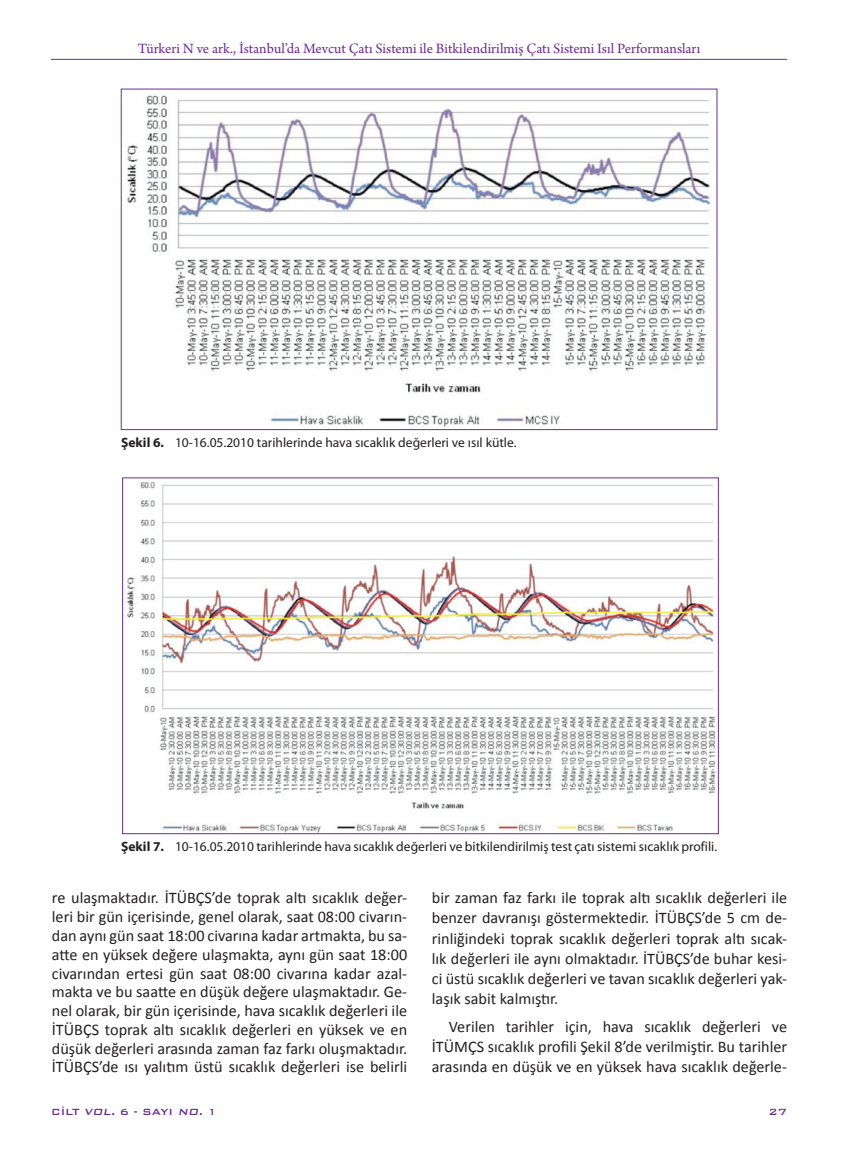
<style>
.page{position:relative;width:851px;height:1149px;background:#fff}
.page>*{position:absolute;margin:0;border:0;box-sizing:border-box;transform-origin:0 0}
.t1{font:16.2px/18.8px "Calibri";color:#231f20;text-align:justify}
.t2{font:15px "Arno Pro";color:#6e2c91}
.t3{font:13.5px "Myriad Pro";color:#231f20}
.t4{font:500 12px "Bank Gothic BT";color:#6e2c91}
.s1{font-weight:700}
.s2{font-style:italic}
</style>
<div class="page">
<hr style="left:51px;top:59px;width:736px;height:1px;background:#6e2c91">
<img style="left:127px;top:95px;width:584px;height:332px">
<img style="left:127px;top:481px;width:589px;height:350px">
<p class="t2" style="left:138px;top:40px;width:563px">Türkeri N ve ark., İstanbul’da Mevcut Çatı Sistemi ile Bitkilendirilmiş Çatı Sistemi Isıl Performansları</p>
<p class="t3" style="left:121px;top:434px;width:397px"><span class="s1">Şekil 6.</span> 10-16.05.2010 tarihlerinde hava sıcaklık değerleri ve ısıl kütle.</p>
<p class="t3" style="left:121px;top:837px;width:597px"><span class="s1">Şekil 7.</span> 10-16.05.2010 tarihlerinde hava sıcaklık değerleri ve bitkilendirilmiş test çatı sistemi sıcaklık profili.</p>
<p class="t1" style="left:52px;top:887px;width:357px">re ulaşmaktadır. İTÜBÇS’de toprak altı sıcaklık değer&shy;leri bir gün içerisinde, genel olarak, saat 08:00 civarın&shy;dan aynı gün saat 18:00 civarına kadar artmakta, bu sa&shy;atte en yüksek değere ulaşmakta, aynı gün saat 18:00 civarından ertesi gün saat 08:00 civarına kadar azal&shy;makta ve bu saatte en düşük değere ulaşmaktadır. Ge&shy;nel olarak, bir gün içerisinde, hava sıcaklık değerleri ile İTÜBÇS toprak altı sıcaklık değerleri en yüksek ve en düşük değerleri arasında zaman faz farkı oluşmaktadır.<br>İTÜBÇS’de ısı yalıtım üstü sıcaklık değerleri ise belirli</p>
<p class="t1" style="left:432px;top:886px;width:357px;line-height:20.1px">bir zaman faz farkı ile toprak altı sıcaklık değerleri ile benzer davranışı göstermektedir. İTÜBÇS’de 5 cm de&shy;rinliğindeki toprak sıcaklık değerleri toprak altı sıcak&shy;lık değerleri ile aynı olmaktadır. İTÜBÇS’de buhar kesi&shy;ci üstü sıcaklık değerleri ve tavan sıcaklık değerleri yak&shy;laşık sabit kalmıştır.</p>
<p class="t1" style="left:432px;top:1015px;width:357px;line-height:20.1px;text-indent:17px">Verilen tarihler için, hava sıcaklık değerleri ve İTÜMÇS sıcaklık profili Şekil 8’de verilmiştir. Bu tarihler arasında en düşük ve en yüksek hava sıcaklık değerle-</p>
<p class="t4" style="left:51px;top:1104px;width:167px">CİLT <span class="s2">VOL.</span> 6 - SAYI <span class="s2">NO.</span> 1</p>
<p class="t4" style="left:768px;top:1104px;width:20px">27</p>
</div>
